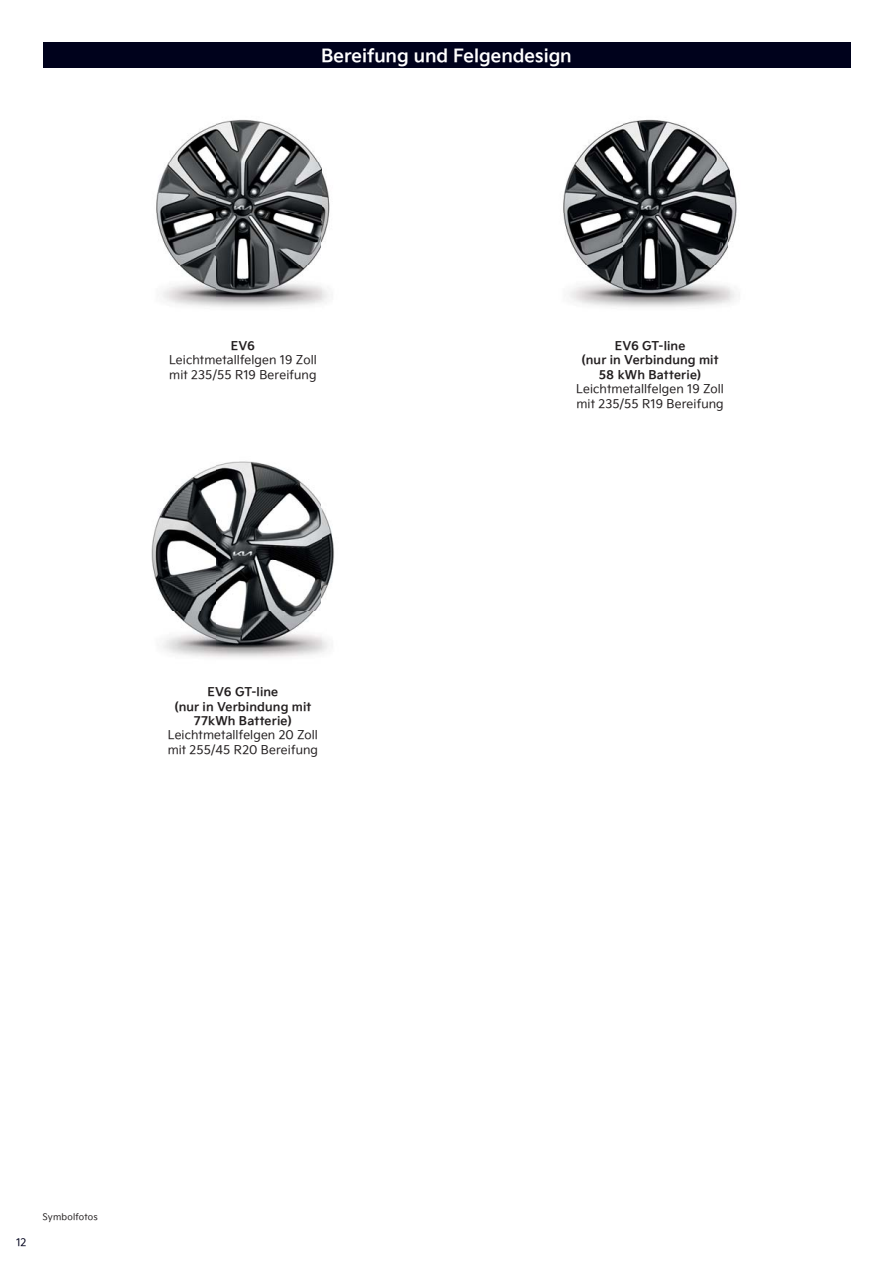
<style>
.page{position:relative;width:893px;height:1263px;background:#fff}
.page>*{position:absolute;margin:0;border:0;box-sizing:border-box;transform-origin:0 0}
.t1{font:18px "Kia Signature OTF Bold KS Cms UHC H";color:#fff}
.t2{font:12px/14.4px "Kia Signature OTF Regular KS Cms UHC H";letter-spacing:.01em;color:#231f20}
.t3{font:12px/14.4px "Kia Signature OTF Bold KS Cms UHC H";letter-spacing:.015em;color:#231f20;text-align:center}
.t4{font:10.5px "Kia Signature OTF Regular KS Cms UHC H";color:#00021c}
.t5{font:9px "Kia Signature OTF Regular KS Cms UHC H";letter-spacing:.02em;color:#231f20}
</style>
<div class="page">
<div style="left:43px;top:43px;width:807px;height:25px;background:#00021c"></div>
<img style="left:156px;top:119px;width:174px;height:188px">
<img style="left:151px;top:461px;width:183px;height:197px">
<img style="left:563px;top:119px;width:174px;height:188px">
<h1 class="t1" style="left:321px;top:48px;width:252px">Bereifung und Felgendesign</h1>
<p class="t3" style="left:231px;top:340px;width:26px">EV6</p>
<p class="t2" style="left:169px;top:354px;width:149px">Leichtmetallfelgen 19 Zoll mit 235/55 R19 Bereifung</p>
<p class="t3" style="left:174px;top:686px;width:138px">EV6 GT-line<br>(nur in Verbindung mit<br>77kWh Batterie)</p>
<p class="t2" style="left:168px;top:729px;width:152px">Leichtmetallfelgen 20 Zoll mit 255/45 R20 Bereifung</p>
<p class="t3" style="left:582px;top:340px;width:138px">EV6 GT-line<br>(nur in Verbindung mit<br>58 kWh Batterie)</p>
<p class="t2" style="left:576px;top:383px;width:149px">Leichtmetallfelgen 19 Zoll mit 235/55 R19 Bereifung</p>
<p class="t4" style="left:16px;top:1238px;width:12px">12</p>
<p class="t5" style="left:43px;top:1214px;width:57px">Symbolfotos</p>
</div>
